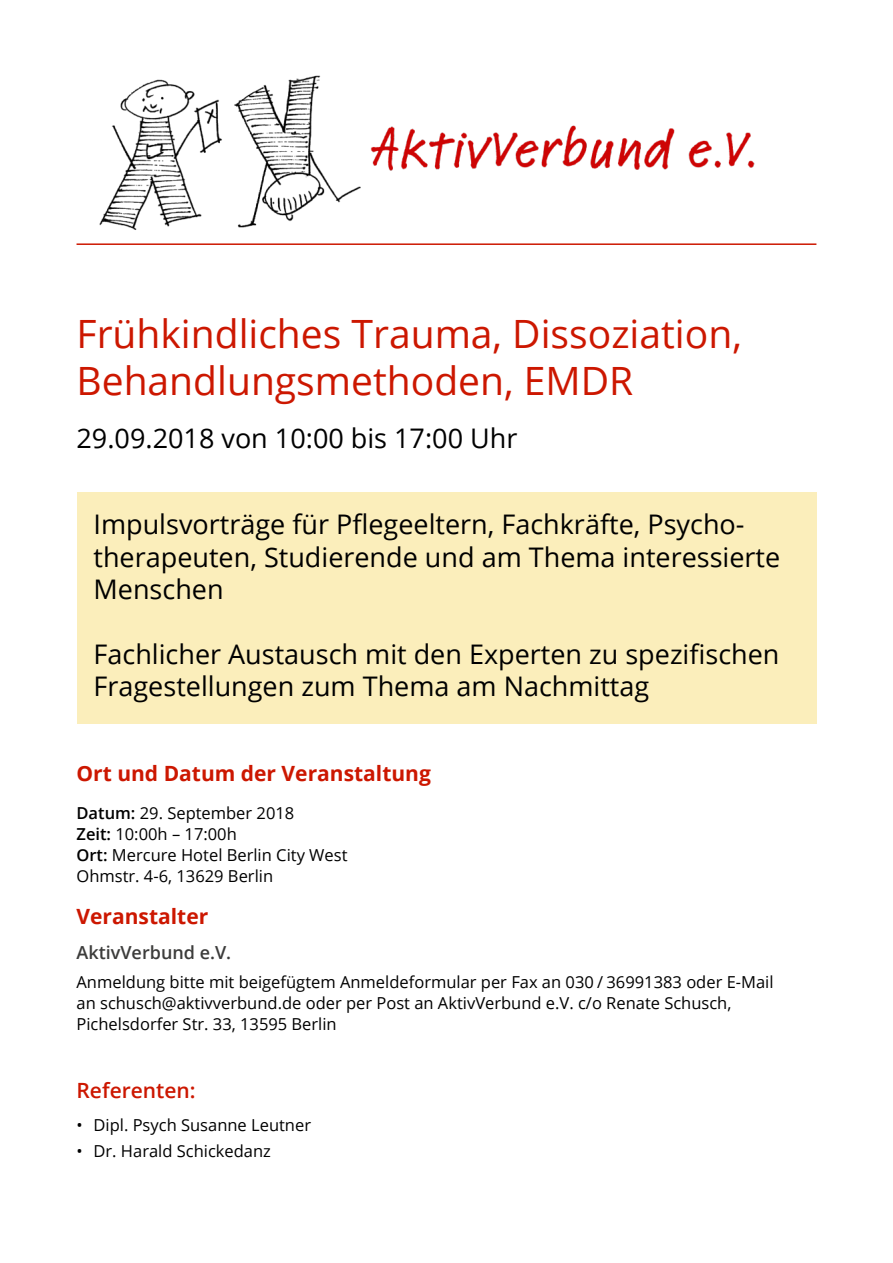
<style>
.page{position:relative;width:893px;height:1263px;background:#fff}
.page>*{position:absolute;margin:0;border:0;box-sizing:border-box;transform-origin:0 0}
.t1{font:39px/46.8px "Open Sans";color:#cc1700}
.t2{font:27px/32.4px "Open Sans";color:#000}
.t3{font:700 21px "Open Sans";color:#cc1700}
.t4{font:600 21px "Open Sans";color:#cc1700}
.t5{font:600 18px "Open Sans";color:#3c3c3b}
.t6{font:16.5px/21px "Open Sans";color:#000}
.s1{font-weight:600}
</style>
<div class="page">
<div style="left:77px;top:492px;width:739px;height:135px;background:#fbeebb"></div>
<div style="left:77px;top:589px;width:739px;height:135px;background:#fbeebb"></div>
<img style="left:99px;top:75px;width:656px;height:155px">
<hr style="left:77px;top:243px;width:739px;height:2px;background:#cc1700">
<h1 class="t1" style="left:77px;top:309px;width:667px">Frühkindliches Trauma, Dissoziation,<br>Behandlungsmethoden, EMDR</h1>
<h2 class="t2" style="left:77px;top:421px;width:442px">29.09.2018 von 10:00 bis 17:00 Uhr</h2>
<h2 class="t2" style="left:94px;top:507px;width:688px">Impulsvorträge für Pflegeeltern, Fachkräfte, Psycho&shy;therapeuten, Studierende und am Thema interessierte<br>Menschen</h2>
<h2 class="t2" style="left:94px;top:637px;width:687px">Fachlicher Austausch mit den Experten zu spezifischen<br>Fragestellungen zum Thema am Nachmittag</h2>
<p class="t3" style="left:77px;top:759px;width:356px">Ort und Datum der Veranstaltung</p>
<p class="t6" style="left:77px;top:802px;width:272px"><span class="s1">Datum:</span> 29. September 2018<br><span class="s1">Zeit:</span> 10:00h – 17:00h<br><span class="s1">Ort:</span> Mercure Hotel Berlin City West<br>Ohmstr. 4-6, 13629 Berlin</p>
<p class="t3" style="left:77px;top:902px;width:133px">Veranstalter</p>
<p class="t5" style="left:77px;top:940px;width:156px">AktivVerbund e.V.</p>
<p class="t6" style="left:77px;top:971px;width:699px">Anmeldung bitte mit beigefügtem Anmeldeformular per Fax an 030 / 36991383 oder E-Mail an schusch@aktivverbund.de oder per Post an AktivVerbund e.V. c/o Renate Schusch,<br>Pichelsdorfer Str. 33, 13595 Berlin</p>
<p class="t4" style="left:77px;top:1075px;width:121px">Referenten:</p>
<p class="t6" style="left:77px;top:1114px;width:236px">• Dipl. Psych Susanne Leutner</p>
<p class="t6" style="left:77px;top:1140px;width:196px">• Dr. Harald Schickedanz</p>
</div>
